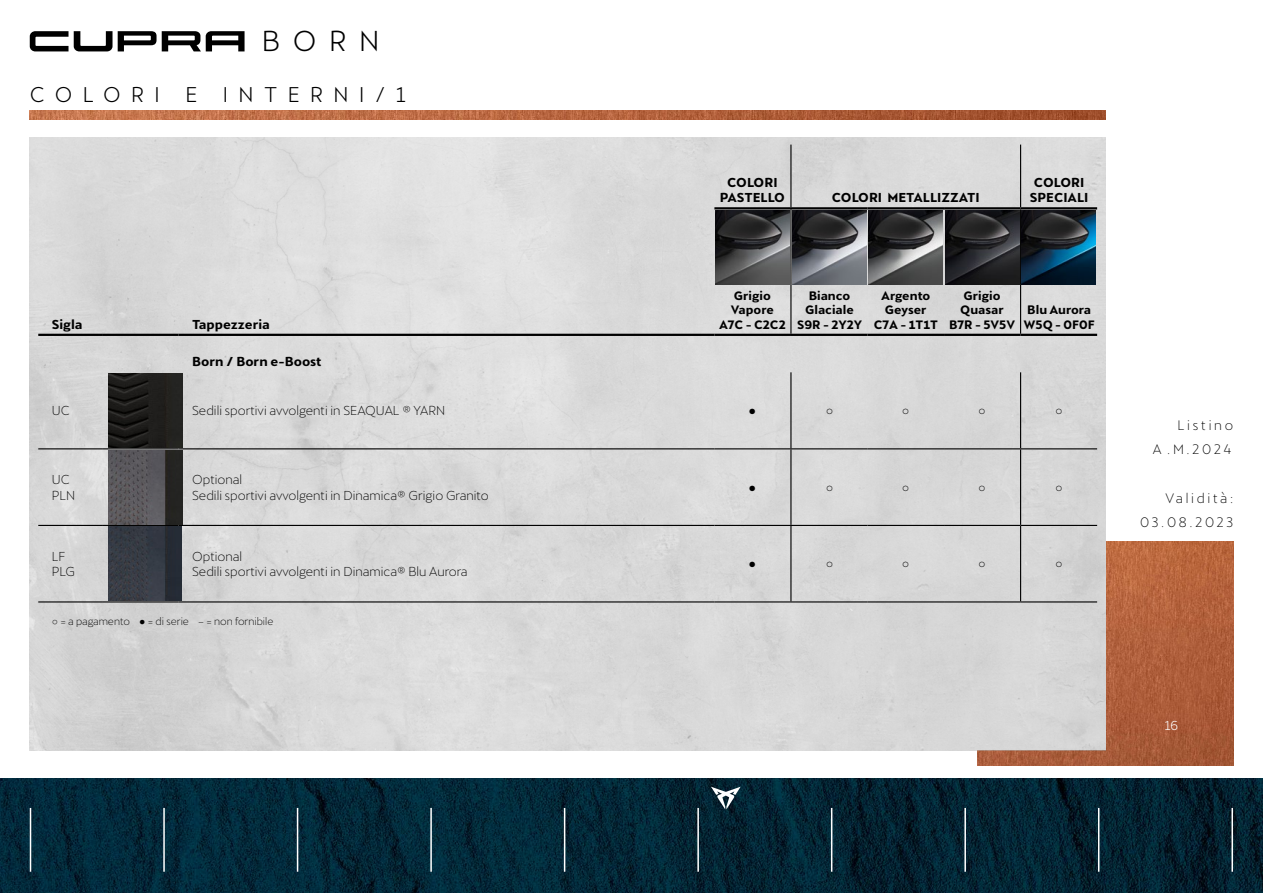
<style>
.page{position:relative;width:1263px;height:893px;background:#fff}
.page>*{position:absolute;margin:0;border:0;box-sizing:border-box;transform-origin:0 0}
.t1{font:28.35px "Cupra";color:#000}
.t2{font:21px "Cupra";letter-spacing:.5em;color:#000}
.t3{font:300 13.5px/24px "Cupra";letter-spacing:.2em;color:#000;text-align:right}
.t4{font:300 12.75px/15.3px "Cupra";color:#000}
.t5{font:700 12.75px/15.3px "Cupra";color:#000;text-align:center}
.t6{font:12.75px "Arial";color:#000}
.t7{font:12.75px "Cupra";color:#fff}
.t8{font:700 12px/14.4px "Cupra";color:#000;text-align:center}
.t9{font:300 10.5px "Cupra";color:#000}
.s1{font-family:"Arial";font-weight:400}
</style>
<div class="page">
<img style="left:977px;top:542px;width:256px;height:223px">
<img style="left:30px;top:111px;width:1076px;height:8px">
<img style="left:30px;top:138px;width:1076px;height:612px">
<img style="left:0;top:778px;width:1263px;height:115px">
<hr style="left:30px;top:808px;width:1px;height:64px;background:#fff">
<hr style="left:163px;top:808px;width:2px;height:64px;background:#fff">
<hr style="left:297px;top:808px;width:1px;height:64px;background:#fff">
<hr style="left:430px;top:808px;width:2px;height:64px;background:#fff">
<hr style="left:564px;top:808px;width:1px;height:64px;background:#fff">
<hr style="left:697px;top:808px;width:2px;height:64px;background:#fff">
<hr style="left:831px;top:808px;width:1px;height:64px;background:#fff">
<hr style="left:964px;top:808px;width:2px;height:64px;background:#fff">
<hr style="left:1098px;top:808px;width:1px;height:64px;background:#fff">
<hr style="left:1231px;top:808px;width:2px;height:64px;background:#fff">
<svg style="left:711px;top:787px;width:30px;height:22px"></svg>
<svg style="left:30px;top:31px;width:215px;height:20px"></svg>
<hr style="left:790px;top:145px;width:1px;height:62px;background:#000">
<hr style="left:1020px;top:145px;width:1px;height:62px;background:#000">
<hr style="left:38px;top:334px;width:64px;height:2px;background:#000">
<hr style="left:102px;top:334px;width:77px;height:2px;background:#000">
<hr style="left:790px;top:285px;width:1px;height:49px;background:#000">
<hr style="left:1020px;top:285px;width:1px;height:49px;background:#000">
<hr style="left:179px;top:334px;width:535px;height:2px;background:#000">
<hr style="left:714px;top:334px;width:77px;height:2px;background:#000">
<hr style="left:791px;top:334px;width:76px;height:2px;background:#000">
<hr style="left:867px;top:334px;width:77px;height:2px;background:#000">
<hr style="left:944px;top:334px;width:76px;height:2px;background:#000">
<hr style="left:1020px;top:334px;width:77px;height:2px;background:#000">
<hr style="left:790px;top:372px;width:1px;height:76px;background:#000">
<hr style="left:1020px;top:372px;width:1px;height:76px;background:#000">
<hr style="left:790px;top:449px;width:1px;height:76px;background:#000">
<hr style="left:1020px;top:449px;width:1px;height:76px;background:#000">
<hr style="left:790px;top:526px;width:1px;height:75px;background:#000">
<hr style="left:1020px;top:526px;width:1px;height:75px;background:#000">
<hr style="left:38px;top:448px;width:64px;height:1px;background:#000">
<hr style="left:179px;top:448px;width:535px;height:1px;background:#000">
<hr style="left:714px;top:448px;width:77px;height:1px;background:#000">
<hr style="left:791px;top:448px;width:76px;height:1px;background:#000">
<hr style="left:867px;top:448px;width:77px;height:1px;background:#000">
<hr style="left:944px;top:448px;width:76px;height:1px;background:#000">
<hr style="left:1020px;top:448px;width:77px;height:1px;background:#000">
<hr style="left:38px;top:525px;width:64px;height:1px;background:#000">
<hr style="left:179px;top:525px;width:535px;height:1px;background:#000">
<hr style="left:714px;top:525px;width:77px;height:1px;background:#000">
<hr style="left:791px;top:525px;width:76px;height:1px;background:#000">
<hr style="left:867px;top:525px;width:77px;height:1px;background:#000">
<hr style="left:944px;top:525px;width:76px;height:1px;background:#000">
<hr style="left:1020px;top:525px;width:77px;height:1px;background:#000">
<hr style="left:790px;top:209px;width:1px;height:76px;background:#000">
<hr style="left:1020px;top:209px;width:1px;height:76px;background:#000">
<hr style="left:102px;top:448px;width:77px;height:1px;background:#000">
<hr style="left:102px;top:525px;width:77px;height:1px;background:#000">
<hr style="left:714px;top:207px;width:77px;height:2px;background:#000">
<hr style="left:791px;top:207px;width:76px;height:2px;background:#000">
<hr style="left:867px;top:207px;width:77px;height:2px;background:#000">
<hr style="left:944px;top:207px;width:76px;height:2px;background:#000">
<hr style="left:1020px;top:207px;width:77px;height:2px;background:#000">
<hr style="left:38px;top:601px;width:64px;height:1px;background:#000">
<hr style="left:102px;top:601px;width:77px;height:1px;background:#000">
<hr style="left:179px;top:601px;width:535px;height:1px;background:#000">
<hr style="left:714px;top:601px;width:77px;height:1px;background:#000">
<hr style="left:791px;top:601px;width:76px;height:1px;background:#000">
<hr style="left:867px;top:601px;width:77px;height:1px;background:#000">
<hr style="left:944px;top:601px;width:76px;height:1px;background:#000">
<hr style="left:1020px;top:601px;width:77px;height:1px;background:#000">
<img style="left:715px;top:210px;width:74px;height:74px">
<img style="left:792px;top:210px;width:74px;height:74px">
<img style="left:869px;top:210px;width:74px;height:74px">
<img style="left:945px;top:210px;width:74px;height:74px">
<img style="left:1022px;top:210px;width:74px;height:74px">
<img style="left:108px;top:373px;width:74px;height:74px">
<img style="left:108px;top:450px;width:74px;height:74px">
<img style="left:108px;top:527px;width:74px;height:74px">
<h1 class="t1" style="left:262px;top:16px;width:119px">BORN</h1>
<h2 class="t2" style="left:30px;top:76px;width:336px">COLORI E INTERNI</h2>
<h2 class="t2" style="left:375px;top:76px;width:32px">/ 1</h2>
<p class="t5" style="left:52px;top:317px;width:32px">Sigla</p>
<p class="t5" style="left:192px;top:317px;width:79px">Tappezzeria</p>
<p class="t5" style="left:192px;top:354px;width:131px">Born / Born e-Boost</p>
<p class="t5" style="left:720px;top:175px;width:67px">COLORI<br>PASTELLO</p>
<p class="t5" style="left:832px;top:190px;width:149px">COLORI METALLIZZATI</p>
<p class="t5" style="left:1030px;top:175px;width:60px">COLORI<br>SPECIALI</p>
<p class="t8" style="left:719px;top:289px;width:68px">Grigio<br>Vapore<br>A7C - C2C2</p>
<p class="t8" style="left:797px;top:289px;width:67px">Bianco<br>Glaciale<br>S9R - 2Y2Y</p>
<p class="t8" style="left:874px;top:289px;width:66px">Argento<br>Geyser<br>C7A - 1T1T</p>
<p class="t8" style="left:949px;top:289px;width:68px">Grigio<br>Quasar<br>B7R - 5V5V</p>
<p class="t8" style="left:1023px;top:303px;width:73px">Blu Aurora<br>W5Q - 0F0F</p>
<p class="t4" style="left:52px;top:401px;width:20px">UC</p>
<p class="t4" style="left:192px;top:401px;width:254px">Sedili sportivi avvolgenti in SEAQUAL ® YARN</p>
<p class="t6" style="left:748px;top:403px;width:9px">●</p>
<p class="t6" style="left:826px;top:403px;width:9px">○</p>
<p class="t6" style="left:902px;top:403px;width:9px">○</p>
<p class="t6" style="left:978px;top:403px;width:9px">○</p>
<p class="t6" style="left:1055px;top:403px;width:9px">○</p>
<p class="t4" style="left:52px;top:470px;width:25px">UC<br>PLN</p>
<p class="t4" style="left:192px;top:470px;width:298px">Optional<br>Sedili sportivi avvolgenti in Dinamica® Grigio Granito</p>
<p class="t6" style="left:748px;top:480px;width:9px">●</p>
<p class="t6" style="left:826px;top:480px;width:9px">○</p>
<p class="t6" style="left:902px;top:480px;width:9px">○</p>
<p class="t6" style="left:978px;top:480px;width:9px">○</p>
<p class="t6" style="left:1055px;top:480px;width:9px">○</p>
<p class="t4" style="left:52px;top:547px;width:25px">LF<br>PLG</p>
<p class="t4" style="left:192px;top:547px;width:277px">Optional<br>Sedili sportivi avvolgenti in Dinamica® Blu Aurora</p>
<p class="t6" style="left:748px;top:556px;width:9px">●</p>
<p class="t6" style="left:826px;top:556px;width:9px">○</p>
<p class="t6" style="left:902px;top:556px;width:9px">○</p>
<p class="t6" style="left:978px;top:556px;width:9px">○</p>
<p class="t6" style="left:1055px;top:556px;width:9px">○</p>
<p class="t9" style="left:52px;top:612px;width:223px"><span class="s1">○</span> = a pagamento <span class="s1">●</span> = di serie – = non fornibile</p>
<p class="t3" style="left:1177px;top:411px;width:57px">Listino</p>
<p class="t3" style="left:1153px;top:435px;width:80px">A .M.2024</p>
<p class="t3" style="left:1140px;top:484px;width:95px">Validità:<br>03.08.2023</p>
<p class="t7" style="left:1165px;top:714px;width:15px">16</p>
</div>
